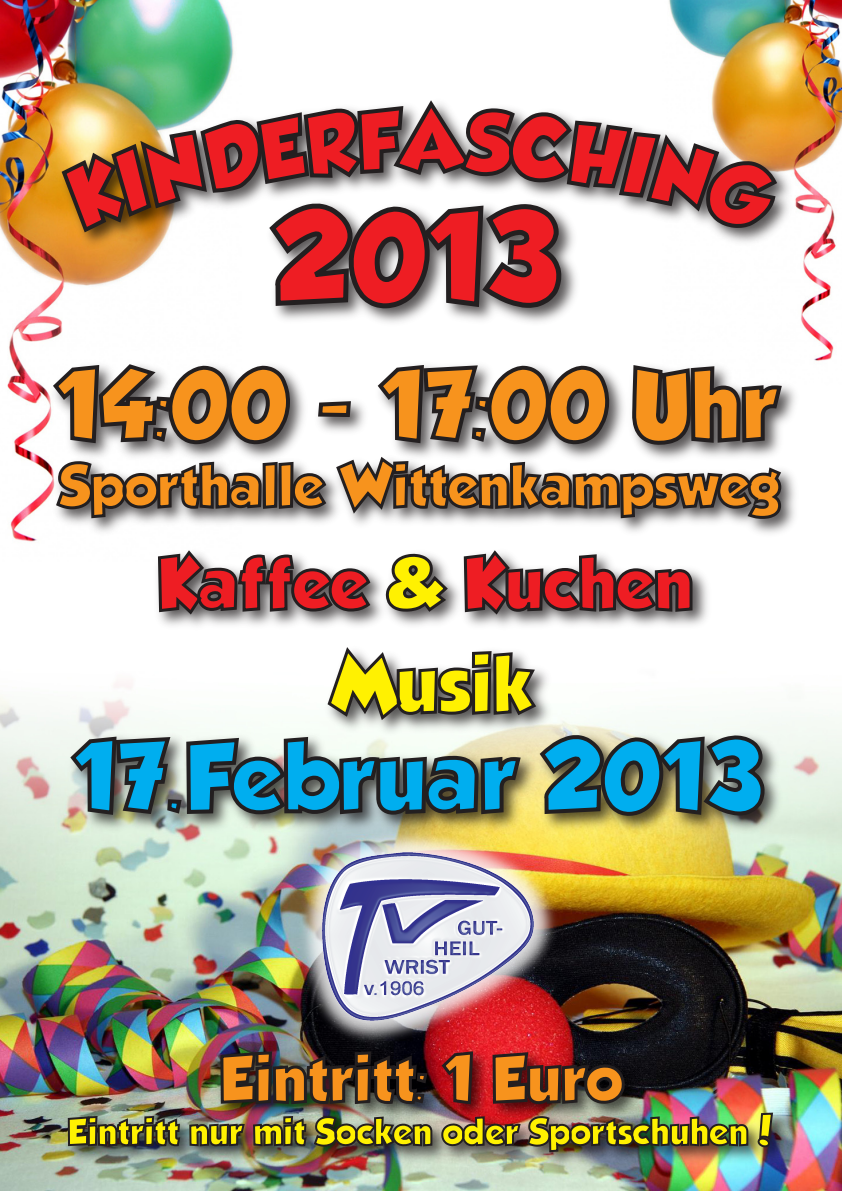
<style>
.page{position:relative;width:842px;height:1191px;background:#fff}
.page>*{position:absolute;margin:0;border:0;box-sizing:border-box;transform-origin:0 0}
.t1{font:113.8px "GROBOLD";color:#ee1d23}
.t2{font:87.6px "GROBOLD";color:#00aeef}
.t3{font:87.6px "GROBOLD";color:#f7931d}
.t4{font:72px "GROBOLD";color:#fff101}
.t5{font:65.6px "GROBOLD";color:#ee1d23}
.t6{font:58.9px "GROBOLD";color:#f7931d}
.t7{font:53.1px "GROBOLD";color:#f7931d}
.t8{font:33.6px "GROBOLD";color:#fff101}
.s1{color:#fff101}
</style>
<div class="page">
<img style="left:0;top:0;width:842px;height:1191px">
<img style="left:44px;top:350px;width:761px;height:129px">
<img style="left:46px;top:92px;width:763px;height:178px">
<img style="left:47px;top:448px;width:758px;height:94px">
<img style="left:50px;top:0;width:734px;height:1191px">
<h1 class="t1" style="left:274px;top:190px;width:287px">2013</h1>
<h2 class="t3" style="left:56px;top:353px;width:724px">14:00 - 17:00 Uhr</h2>
<h3 class="t7" style="left:59px;top:454px;width:723px">Sporthalle Wittenkampsweg</h3>
<h3 class="t5" style="left:157px;top:544px;width:537px">Kaffee <span class="s1">&amp;</span> Kuchen</h3>
<h3 class="t4" style="left:332px;top:641px;width:203px">Musik</h3>
<h2 class="t2" style="left:73px;top:724px;width:691px">17.Februar 2013</h2>
<h3 class="t6" style="left:220px;top:1043px;width:404px">Eintritt: 1 Euro</h3>
<p class="t8" style="left:68px;top:1111px;width:708px">Eintritt nur mit Socken oder Sportschuhen!</p>
</div>
